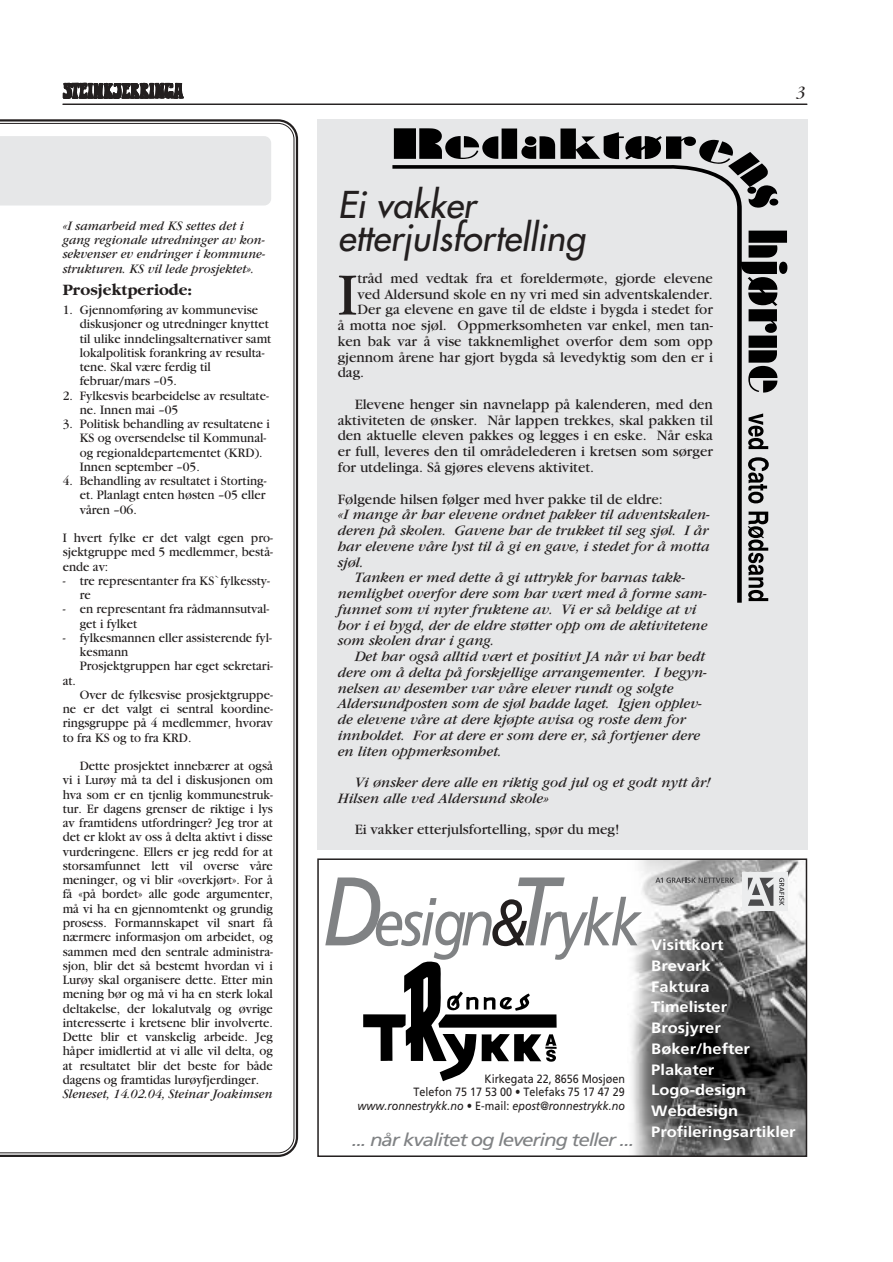
<style>
.page{position:relative;width:893px;height:1262px;background:#fff}
.page>*{position:absolute;margin:0;border:0;box-sizing:border-box;transform-origin:0 0}
.t1{font:italic 64.8px "Frutiger";letter-spacing:-.055em;color:#808284;scale:.87 1}
.t2{font:62.4px "Garamond";color:#231f1f}
.t3{font:italic 36px/33px "Futura";color:#231f1f}
.t4{font:italic 18px "Frutiger";letter-spacing:-.055em;color:#808284;scale:1.14 1}
.t5{font:700 16.5px "Garamond";color:#231f1f}
.t6{font:italic 16.5px "Garamond";color:#231f1f}
.t7{font:italic 15px/15.8px "Garamond";color:#231f1f}
.t8{font:15px/15.8px "Garamond";color:#231f1f;text-align:justify}
.t9{font:700 15px/20.7px "Frutiger";color:#fff;scale:1.1 1}
.t10{font:13.5px/14.2px "Garamond";color:#231f1f;scale:.95 1}
.t11{font:italic 13.5px/14.2px "Garamond";color:#231f1f;scale:.95 1}
.t12{font:12px/13.5px "Frutiger";color:#231f1f;text-align:right;scale:.9 1}
.s1{font-size:97.2px}
.s2{color:#231f1f}
.s3{font-style:italic}
</style>
<div class="page">
<svg style="left:0;top:119px;width:298px;height:1038px;background:#747171"></svg>
<svg style="left:0;top:123px;width:294px;height:1030px"></svg>
<svg style="left:63px;top:82px;width:121px;height:17px;background:#524f4f"></svg>
<hr style="left:63px;top:104px;width:744px;height:1px;background:#231f1f">
<div style="left:0;top:136px;width:271px;height:69px;background:#e6e7e8"></div>
<div style="left:317px;top:119px;width:490px;height:730px;background:#e6e7e8"></div>
<svg style="left:392px;top:165px;width:350px;height:438px"></svg>
<svg style="left:394px;top:128px;width:384px;height:80px"></svg>
<svg style="left:740px;top:231px;width:47px;height:161px"></svg>
<svg style="left:748px;top:413px;width:20px;height:36px"></svg>
<svg style="left:748px;top:457px;width:20px;height:46px"></svg>
<svg style="left:748px;top:511px;width:20px;height:90px"></svg>
<img style="left:631px;top:861px;width:173px;height:293px">
<div style="left:317px;top:858px;width:490px;height:299px;border:2px solid #231f1f"></div>
<svg style="left:363px;top:961px;width:193px;height:120px"></svg>
<svg style="left:655px;top:877px;width:79px;height:6px"></svg>
<div style="left:742px;top:872px;width:45px;height:38px;background:#ecedee"></div>
<svg style="left:747px;top:877px;width:37px;height:28px"></svg>
<p class="t11" style="left:63px;top:220px;width:215px">«I samarbeid med KS settes det i gang regionale utredninger av kon&shy;sekvenser ev endringer i kommune&shy;strukturen. KS vil lede prosjektet».</p>
<p class="t5" style="left:63px;top:284px;width:131px">Prosjektperiode:</p>
<p class="t10" style="left:80px;top:304px;width:203px;text-indent:-17px">1. Gjennomføring av kommunevise diskusjoner og utredninger knyttet til ulike inndelingsalternativer samt lokalpolitisk forankring av resulta&shy;tene. Skal være ferdig til februar/mars –05.</p>
<p class="t10" style="left:80px;top:389px;width:200px;text-indent:-17px">2. Fylkesvis bearbeidelse av resultate&shy;ne. Innen mai –05</p>
<p class="t10" style="left:80px;top:418px;width:202px;text-indent:-17px">3. Politisk behandling av resultatene i<br>KS og oversendelse til Kommunal&shy;og regionaldepartementet (KRD).<br>Innen september –05.</p>
<p class="t10" style="left:80px;top:475px;width:198px;text-align:justify;text-indent:-17px">4. Behandling av resultatet i Storting&shy;et. Planlagt enten høsten –05 eller våren –06.</p>
<p class="t10" style="left:63px;top:532px;width:223px;text-align:justify">I hvert fylke er det valgt egen pro&shy;sjektgruppe med 5 medlemmer, bestå&shy;ende av:</p>
<p class="t10" style="left:80px;top:574px;width:202px;text-indent:-17px">- tre representanter fra KS`fylkessty&shy;re</p>
<p class="t10" style="left:80px;top:603px;width:201px;text-indent:-17px">- en representant fra rådmannsutval&shy;get i fylket</p>
<p class="t10" style="left:63px;top:631px;width:222px">- fylkesmannen eller assisterende fyl-</p>
<p class="t10" style="left:80px;top:646px;width:53px">kesmann</p>
<p class="t10" style="left:80px;top:660px;width:205px">Prosjektgruppen har eget sekretari-</p>
<p class="t10" style="left:63px;top:674px;width:15px">at.</p>
<p class="t10" style="left:80px;top:688px;width:205px">Over de fylkesvise prosjektgruppe-</p>
<p class="t10" style="left:63px;top:703px;width:223px">ne er det valgt ei sentral koordine-</p>
<p class="t10" style="left:63px;top:717px;width:223px">ringsgruppe på 4 medlemmer, hvorav</p>
<p class="t10" style="left:63px;top:731px;width:137px">to fra KS og to fra KRD.</p>
<p class="t10" style="left:63px;top:760px;width:223px;text-align:justify;text-indent:17px">Dette prosjektet innebærer at også vi i Lurøy må ta del i diskusjonen om hva som er en tjenlig kommunestruk&shy;tur. Er dagens grenser de riktige i lys av framtidens utfordringer? Jeg tror at det er klokt av oss å delta aktivt i disse vurderingene. Ellers er jeg redd for at storsamfunnet lett vil overse våre meninger, og vi blir «overkjørt». For å få «på bordet» alle gode argumenter, må vi ha en gjennomtenkt og grundig prosess. Formannskapet vil snart få nærmere informasjon om arbeidet, og sammen med den sentrale administra&shy;sjon, blir det så bestemt hvordan vi i Lurøy skal organisere dette. Etter min mening bør og må vi ha en sterk lokal deltakelse, der lokalutvalg og øvrige interesserte i kretsene blir involverte.<br>Dette blir et vanskelig arbeide. Jeg håper imidlertid at vi alle vil delta, og at resultatet blir det beste for både dagens og framtidas lurøyfjerdinger.</p>
<p class="t11" style="left:63px;top:1088px;width:222px">Sleneset, 14.02.04, Steinar Joakimsen</p>
<h3 class="t3" style="left:338px;top:191px;width:249px">Ei vakker etterjulsfortelling</h3>
<h2 class="t2" style="left:338px;top:273px;width:21px">I</h2>
<p class="t8" style="left:357px;top:272px;width:357px">tråd med vedtak fra et foreldermøte, gjorde elevene</p>
<p class="t8" style="left:357px;top:287px;width:357px">ved Aldersund skole en ny vri med sin adventskalender.</p>
<p class="t8" style="left:357px;top:303px;width:357px">Der ga elevene en gave til de eldste i bygda i stedet for</p>
<p class="t8" style="left:338px;top:319px;width:377px">å motta noe sjøl. Oppmerksomheten var enkel, men tan-</p>
<p class="t8" style="left:338px;top:335px;width:376px">ken bak var å vise takknemlighet overfor dem som opp</p>
<p class="t8" style="left:338px;top:350px;width:377px">gjennom årene har gjort bygda så levedyktig som den er i</p>
<p class="t8" style="left:338px;top:366px;width:28px">dag.</p>
<p class="t8" style="left:338px;top:398px;width:377px;text-indent:17px">Elevene henger sin navnelapp på kalenderen, med den aktiviteten de ønsker. Når lappen trekkes, skal pakken til den aktuelle eleven pakkes og legges i en eske. Når eska er full, leveres den til områdelederen i kretsen som sørger for utdelinga. Så gjøres elevens aktivitet.</p>
<p class="t8" style="left:338px;top:492px;width:326px">Følgende hilsen følger med hver pakke til de eldre:</p>
<p class="t7" style="left:338px;top:508px;width:373px">«I mange år har elevene ordnet pakker til adventskalen-</p>
<p class="t7" style="left:338px;top:524px;width:372px">deren på skolen. Gavene har de trukket til seg sjøl. I år</p>
<p class="t7" style="left:338px;top:539px;width:373px">har elevene våre lyst til å gi en gave, i stedet for å motta</p>
<p class="t7" style="left:338px;top:555px;width:27px">sjøl.</p>
<p class="t7" style="left:355px;top:571px;width:332px">Tanken er med dette å gi uttrykk for barnas takk-</p>
<p class="t7" style="left:338px;top:587px;width:370px">nemlighet overfor dere som har vært med å forme sam-</p>
<p class="t7" style="left:338px;top:602px;width:360px">funnet som vi nyter fruktene av. Vi er så heldige at vi</p>
<p class="t7" style="left:338px;top:618px;width:371px">bor i ei bygd, der de eldre støtter opp om de aktivitetene</p>
<p class="t7" style="left:338px;top:634px;width:158px">som skolen drar i gang.</p>
<p class="t7" style="left:355px;top:650px;width:352px">Det har også alltid vært et positivt JA når vi har bedt</p>
<p class="t7" style="left:338px;top:665px;width:370px">dere om å delta på forskjellige arrangementer. I begyn-</p>
<p class="t7" style="left:338px;top:681px;width:337px">nelsen av desember var våre elever rundt og solgte</p>
<p class="t7" style="left:338px;top:697px;width:365px">Aldersundposten som de sjøl hadde laget. Igjen opplev-</p>
<p class="t7" style="left:338px;top:713px;width:350px">de elevene våre at dere kjøpte avisa og roste dem for</p>
<p class="t7" style="left:338px;top:728px;width:364px">innholdet. For at dere er som dere er, så fortjener dere</p>
<p class="t7" style="left:338px;top:744px;width:165px">en liten oppmerksomhet.</p>
<p class="t7" style="left:338px;top:776px;width:374px;text-indent:17px">Vi ønsker dere alle en riktig god jul og et godt nytt år!<br>Hilsen alle ved Aldersund skole»</p>
<p class="t8" style="left:355px;top:823px;width:266px">Ei vakker etterjulsfortelling, spør du meg!</p>
<p class="t6" style="left:796px;top:87px;width:11px">3</p>
<h1 class="t1" style="left:322px;top:896px;width:368px"><span class="s1">D</span>esign<span class="s2">&amp;</span><span class="s1">T</span>rykk</h1>
<p class="t12" style="left:357px;top:1072px;width:298px">Kirkegata 22, 8656 Mosjøen<br>Telefon 75 17 53 00 • Telefaks 75 17 47 29 <span class="s3">www.ronnestrykk.no</span> • E-mail: <span class="s3">epost@ronnestrykk.no</span></p>
<h3 class="t4" style="left:352px;top:1132px;width:249px">... når kvalitet og levering teller ...</h3>
<p class="t9" style="left:651px;top:935px;width:133px">Visittkort<br>Brevark<br>Faktura<br>Timelister<br>Brosjyrer<br>Bøker/hefter<br>Plakater<br>Logo-design<br>Webdesign<br>Profileringsartikler</p>
</div>
